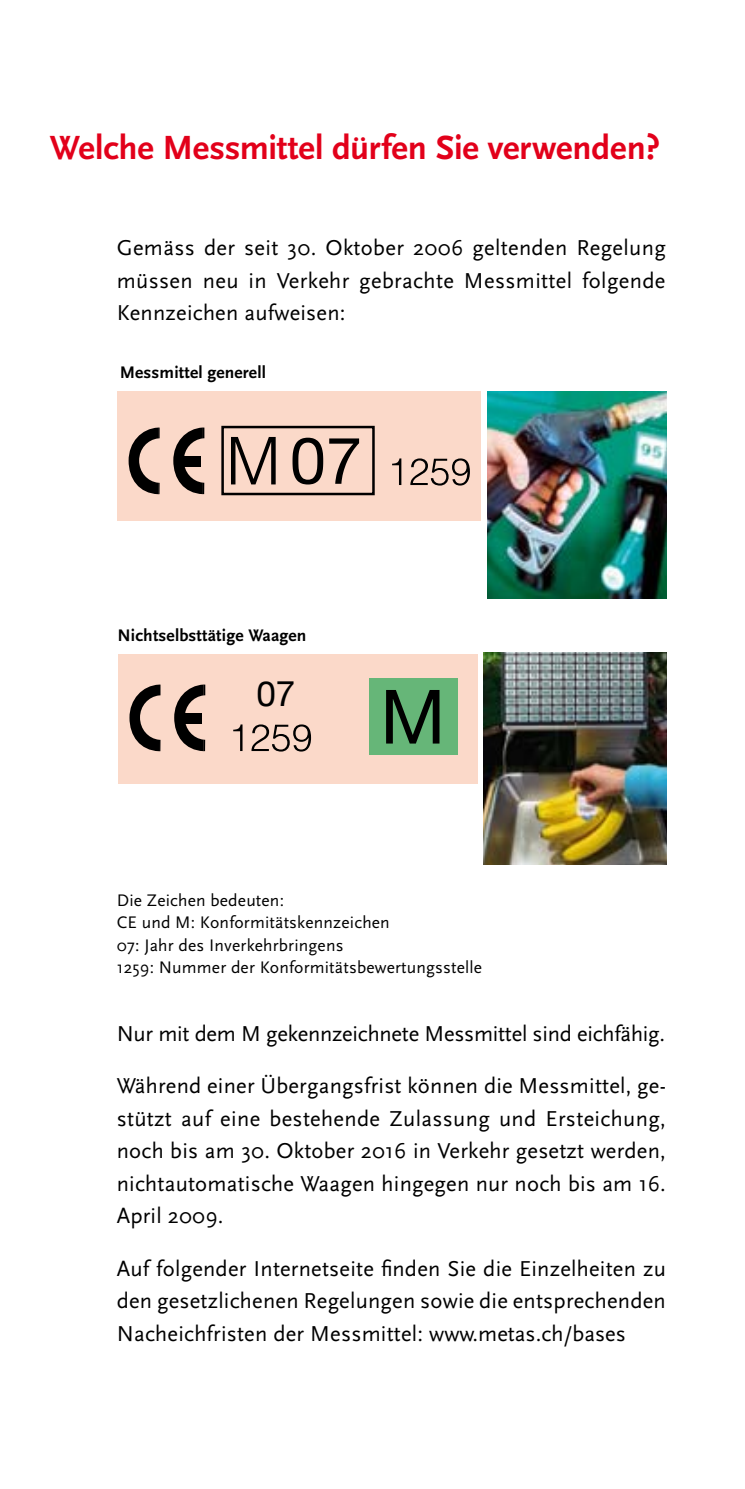
<style>
.page{position:relative;width:745px;height:1489px;background:#fff}
.page>*{position:absolute;margin:0;border:0;box-sizing:border-box;transform-origin:0 0}
.t1{font:75px "Helvetica Neue";color:#000}
.t2{font:65px "Helvetica Neue";color:#000}
.t3{font:700 35px "Scala Sans";letter-spacing:-.005em;color:#e2001a}
.t4{font:35px "Helvetica Neue";color:#000}
.t5{font:22.5px/32.5px "Scala Sans";letter-spacing:.01em;color:#000;text-align:justify}
.t6{font:22.5px "Scala Sans";letter-spacing:-.01em;color:#000}
.t7{font:17.5px/22.5px "Scala Sans";letter-spacing:.01em;color:#000}
.t8{font:700 17.5px "Scala Sans";letter-spacing:.01em;color:#000}
</style>
<div class="page">
<img style="left:487px;top:391px;width:179px;height:207px">
<img style="left:483px;top:653px;width:183px;height:211px">
<div style="left:118px;top:654px;width:359px;height:129px;background:#fbd9c9"></div>
<div style="left:117px;top:391px;width:363px;height:129px;background:#fbd9c9"></div>
<div style="left:221px;top:426px;width:153px;height:69px;border:2px solid #000"></div>
<svg style="left:231px;top:437px;width:44px;height:47px"></svg>
<svg style="left:392px;top:458px;width:9px;height:27px"></svg>
<svg style="left:410px;top:458px;width:59px;height:27px"></svg>
<svg style="left:128px;top:427px;width:31px;height:67px"></svg>
<svg style="left:173px;top:427px;width:31px;height:67px"></svg>
<svg style="left:233px;top:724px;width:9px;height:27px"></svg>
<svg style="left:251px;top:724px;width:60px;height:27px"></svg>
<svg style="left:129px;top:684px;width:31px;height:67px"></svg>
<svg style="left:174px;top:684px;width:31px;height:67px"></svg>
<div style="left:369px;top:677px;width:87px;height:77px;background:#66b678"></div>
<h3 class="t3" style="left:50px;top:129px;width:611px">Welche Messmittel dürfen Sie verwenden?</h3>
<p class="t5" style="left:117px;top:232px;width:550px">Gemäss der seit 30. Oktober 2006 geltenden Regelung müssen neu in Verkehr gebrachte Messmittel folgende Kennzeichen aufweisen:</p>
<p class="t8" style="left:120px;top:362px;width:148px">Messmittel generell</p>
<h2 class="t2" style="left:289px;top:422px;width:74px">07</h2>
<p class="t8" style="left:117px;top:626px;width:190px">Nichtselbsttätige Waagen</p>
<h3 class="t4" style="left:256px;top:672px;width:40px">07</h3>
<h1 class="t1" style="left:380px;top:672px;width:67px">M</h1>
<p class="t7" style="left:117px;top:889px;width:366px">Die Zeichen bedeuten:<br>CE und M: Konformitätskennzeichen<br>07: Jahr des Inverkehrbringens<br>1259: Nummer der Konformitätsbewertungsstelle</p>
<p class="t6" style="left:117px;top:1021px;width:549px">Nur mit dem M gekennzeichnete Messmittel sind eichfähig.</p>
<p class="t5" style="left:117px;top:1069px;width:550px">Während einer Übergangsfrist können die Messmittel, ge&shy;stützt auf eine bestehende Zulassung und Ersteichung, noch bis am 30. Oktober 2016 in Verkehr gesetzt werden, nichtautomatische Waagen hingegen nur noch bis am 16.<br>April 2009.</p>
<p class="t5" style="left:117px;top:1252px;width:550px">Auf folgender Internetseite finden Sie die Einzelheiten zu den gesetzlichenen Regelungen sowie die entsprechenden Nacheichfristen der Messmittel: www.metas.ch/bases</p>
</div>
